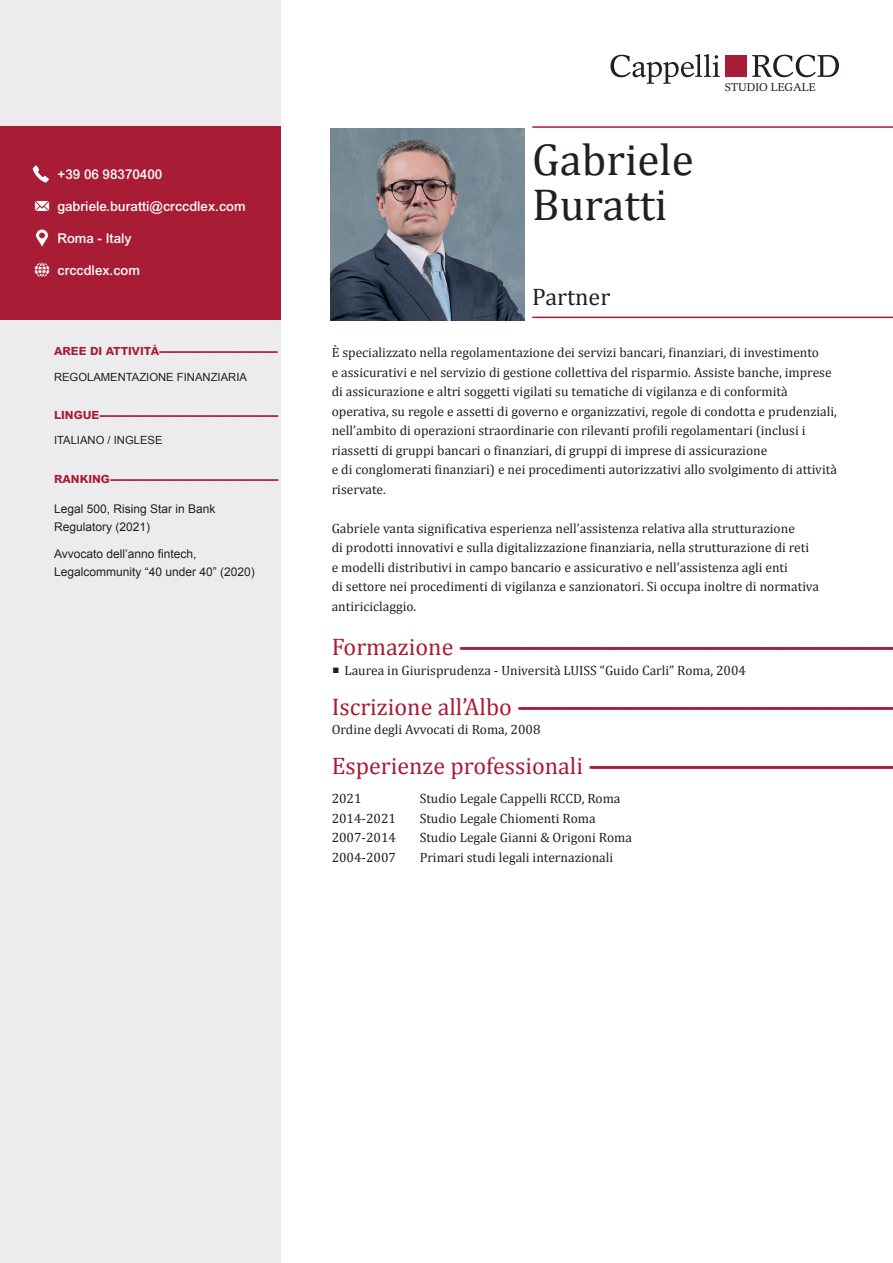
<style>
.page{position:relative;width:893px;height:1263px;background:#fff}
.page>*{position:absolute;margin:0;border:0;box-sizing:border-box;transform-origin:0 0}
.t1{font:45px/45px "Cambria";color:#231f20}
.t2{font:700 24px "Cambria";color:#a91c35}
.t3{font:24px "Cambria";color:#231f20}
.t4{font:13.5px/19.5px "Cambria";color:#231f20}
.t5{font:500 13.5px "Arial MT Std";color:#fff}
.t6{font:12px/18px "Arial";color:#231f20}
.t7{font:800 11.25px "Arial MT Std";color:#a91c35}
.t8{font:11.25px "Arial";color:#231f20}
.t9{font:11.25px "Rotation LT Std";color:#231f20}
.s1{font-weight:400}
.s2{font-size:10.5px}
</style>
<div class="page">
<div style="left:0;top:0;width:281px;height:1263px;background:#ececee"></div>
<div style="left:0;top:126px;width:281px;height:192px;background:#a91c35"></div>
<div style="left:30px;top:163px;width:22px;height:22px;background:#a91c35"></div>
<svg style="left:33px;top:166px;width:16px;height:17px"></svg>
<div style="left:30px;top:194px;width:24px;height:24px;background:#a91c35"></div>
<svg style="left:34px;top:201px;width:16px;height:10px"></svg>
<div style="left:30px;top:225px;width:24px;height:25px;background:#a91c35"></div>
<svg style="left:35px;top:229px;width:14px;height:18px"></svg>
<div style="left:30px;top:257px;width:24px;height:25px;background:#a91c35"></div>
<svg style="left:34px;top:262px;width:16px;height:15px"></svg>
<svg style="left:610px;top:54px;width:110px;height:30px"></svg>
<div style="left:725px;top:55px;width:22px;height:22px;background:#a91c35"></div>
<svg style="left:752px;top:55px;width:87px;height:22px"></svg>
<hr style="left:532px;top:126px;width:361px;height:2px;background:#a91c35">
<hr style="left:532px;top:317px;width:361px;height:1px;background:#a91c35">
<img style="left:331px;top:128px;width:193px;height:192px">
<p class="t5" style="left:58px;top:166px;width:106px">+39 06 98370400</p>
<p class="t5" style="left:58px;top:198px;width:190px">gabriele.buratti@crccdlex.com</p>
<p class="t5" style="left:58px;top:230px;width:76px">Roma - Italy</p>
<p class="t5" style="left:58px;top:262px;width:84px">crccdlex.com</p>
<p class="t7" style="left:54px;top:344px;width:226px">AREE DI ATTIVITÀ---------------------------------------------</p>
<p class="t8" style="left:54px;top:369px;width:194px">REGOLAMENTAZIONE FINANZIARIA</p>
<p class="t7" style="left:54px;top:408px;width:226px">LINGUE--------------------------------------------------------------------</p>
<p class="t8" style="left:54px;top:433px;width:110px">ITALIANO / INGLESE</p>
<p class="t7" style="left:54px;top:472px;width:226px">RANKING----------------------------------------------------------------</p>
<p class="t6" style="left:54px;top:500px;width:163px">Legal 500, Rising Star in Bank<br>Regulatory (2021)</p>
<p class="t6" style="left:54px;top:545px;width:202px">Avvocato dell’anno fintech,<br>Legalcommunity “40 under 40” (2020)</p>
<h1 class="t1" style="left:532px;top:137px;width:163px">Gabriele<br>Buratti</h1>
<h2 class="t3" style="left:532px;top:282px;width:79px">Partner</h2>
<p class="t9" style="left:725px;top:80px;width:92px">STUDIO LEGALE</p>
<p class="t4" style="left:332px;top:343px;width:507px">È specializzato nella regolamentazione dei servizi bancari, finanziari, di investimento<br>e assicurativi e nel servizio di gestione collettiva del risparmio. Assiste banche, imprese di assicurazione e altri soggetti vigilati su tematiche di vigilanza e di conformità operativa, su regole e assetti di governo e organizzativi, regole di condotta e prudenziali, nell’ambito di operazioni straordinarie con rilevanti profili regolamentari (inclusi i riassetti di gruppi bancari o finanziari, di gruppi di imprese di assicurazione<br>e di conglomerati finanziari) e nei procedimenti autorizzativi allo svolgimento di attività riservate.</p>
<p class="t4" style="left:332px;top:519px;width:489px">Gabriele vanta significativa esperienza nell’assistenza relativa alla strutturazione<br>di prodotti innovativi e sulla digitalizzazione finanziaria, nella strutturazione di reti e modelli distributivi in campo bancario e assicurativo e nell’assistenza agli enti<br>di settore nei procedimenti di vigilanza e sanzionatori. Si occupa inoltre di normativa antiriciclaggio.</p>
<h2 class="t2" style="left:332px;top:632px;width:564px"><span class="s1">F o r m a z i o n e</span> -----------------------------------------------------------------------------------------------------------------------------------</h2>
<p class="t4" style="left:332px;top:660px;width:416px"><span class="s2">ז</span> Laurea in Giurisprudenza - Università LUISS “Guido Carli” Roma, 2004</p>
<h2 class="t2" style="left:332px;top:692px;width:567px"><span class="s1">I s c r i z i o n e a l l ’A l b o</span> ------------------------------------------------------------------------------------------------------------------</h2>
<p class="t4" style="left:332px;top:720px;width:210px">Ordine degli Avvocati di Roma, 2008</p>
<h2 class="t2" style="left:332px;top:751px;width:566px"><span class="s1">E s p e r i e n z e p r o f e s s i o n a l i</span> --------------------------------------------------------------------------------------------</h2>
<p class="t4" style="left:332px;top:789px;width:66px">2021<br>2014-2021<br>2007-2014<br>2004-2007</p>
<p class="t4" style="left:420px;top:789px;width:214px">Studio Legale Cappelli RCCD, Roma Studio Legale Chiomenti Roma Studio Legale Gianni &amp; Origoni Roma Primari studi legali internazionali</p>
</div>
